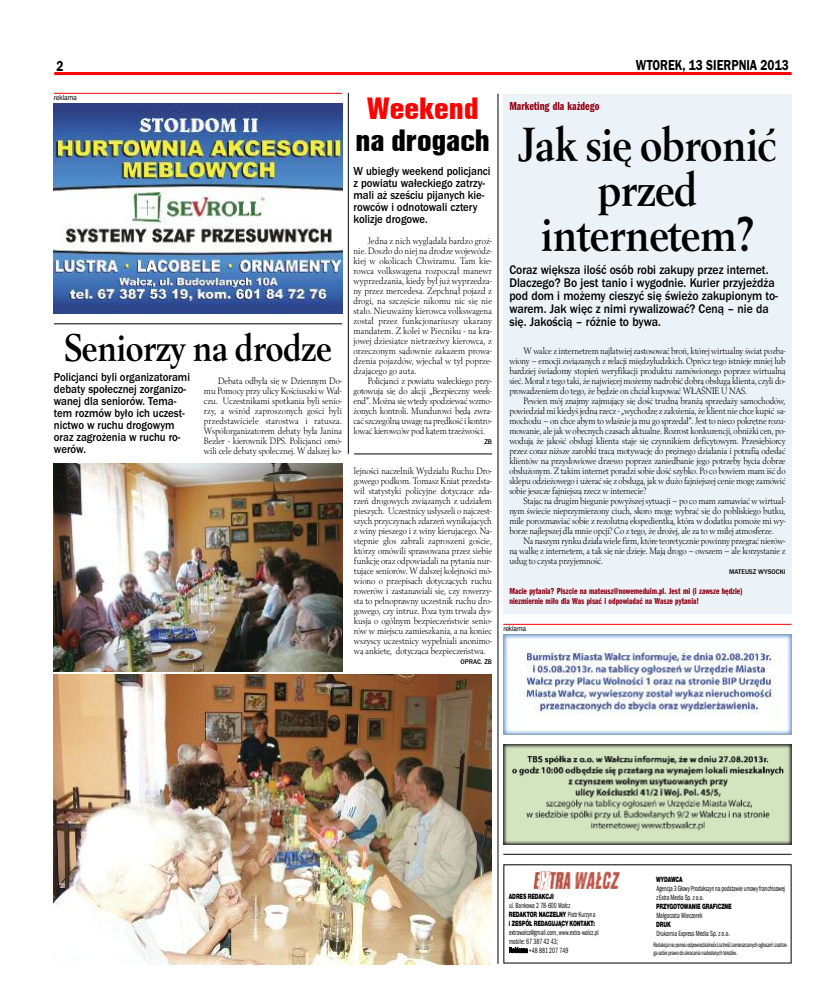
<style>
.page{position:relative;width:820px;height:993px;background:#fff}
.page>*{position:absolute;margin:0;border:0;box-sizing:border-box;transform-origin:0 0}
.t1{font:700 50px/45px "Berling TCE";letter-spacing:-.015em;color:#000;text-align:center;scale:.9 1}
.t2{font:700 40px "Berling TCE";letter-spacing:-.015em;color:#000;scale:.9 1}
.t3{font:32px "Nimbus San TCE Bla Con";color:#000}
.t4{font:32px "Nimbus San TCE Bla Con";color:#f00}
.t5{font:15px "Franklin Got URWTCE Dem";color:#000;scale:.8 1}
.t6{font:500 13px/13px "Franklin Got URWTCE";color:#000;scale:.9 1}
.t7{font:500 12px/12px "Franklin Got URWTCE";color:#000;scale:.9 1}
.t8{font:12px "Franklin Got URWTCE Dem Com";color:#920013}
.t9{font:9.6px/10px "Berling TCE";letter-spacing:-.015em;color:#000;text-align:justify;scale:.9 1}
.t10{font:9px/10px "Franklin Got URWTCE Dem Com";color:#920013}
.t11{font:7.8px/8.9px "Franklin Got URWTCE Boo Con";color:#000;scale:.75 1}
.t12{font:900 7.8px/8.9px "Nimbus San TCE";letter-spacing:-.025em;color:#000;scale:.67 1}
.t13{font:500 7px "Franklin Got URWTCE";color:#000;scale:.95 1}
.t14{font:7px "Nimbus San LCE";letter-spacing:-.015em;color:#000;scale:.95 1}
.t15{font:6.7px/7.8px "Franklin Got URWTCE Boo Con";letter-spacing:-.03em;color:#000;scale:.74 1}
.s1{font-family:"Franklin Got URWTCE Boo Con";font-weight:400}
</style>
<div class="page">
<hr style="left:54px;top:72px;width:737px;height:3px;background:#f00">
<div style="left:503px;top:94px;width:288px;height:520px;background:#ebf3f8"></div>
<img style="left:533px;top:871px;width:88px;height:19px">
<hr style="left:54px;top:323px;width:288px;height:1px;background:#000">
<hr style="left:54px;top:93px;width:288px;height:1px;background:#f00">
<hr style="left:497px;top:94px;width:1px;height:869px;background:#000">
<img style="left:54px;top:104px;width:288px;height:209px">
<img style="left:503px;top:744px;width:288px;height:100px">
<img style="left:503px;top:634px;width:288px;height:100px">
<hr style="left:503px;top:853px;width:288px;height:1px;background:#000">
<hr style="left:503px;top:624px;width:288px;height:1px;background:#f00">
<img style="left:54px;top:674px;width:438px;height:290px">
<img style="left:54px;top:463px;width:288px;height:208px">
<hr style="left:347px;top:93px;width:1px;height:361px;background:#000">
<hr style="left:354px;top:453px;width:138px;height:1px;background:#000">
<h3 class="t5" style="left:56px;top:57px;width:10px">2</h3>
<h3 class="t5" style="left:635px;top:56px;width:192px">WTOREK, 13 SIERPNIA 2013</h3>
<p class="t8" style="left:509px;top:98px;width:91px">Marketing dla każdego</p>
<h1 class="t1" style="left:518px;top:121px;width:288px">Jak się obronić przed internetem?</h1>
<h3 class="t6" style="left:509px;top:263px;width:300px">Coraz większa ilość osób robi zakupy przez internet.<br>Dlaczego? Bo jest tanio i wygodnie. Kurier przyjeżdża pod dom i możemy cieszyć się świeżo zakupionym to&shy;warem. Jak więc z nimi rywalizować? Ceną – nie da się. Jakością – różnie to bywa.</h3>
<p class="t9" style="left:509px;top:345px;width:308px;text-indent:14px">W walce z internetrem najłatwiej zastosować broń, której wirtualny świat pozba&shy;wiony – emocji związanych z relacji międzyludzkich. Oprócz tego istnieje mniej lub bardziej świadomy stopień weryfikacji produktu zamówionego poprzez wirtualną sieć. Morał z tego taki, że najwięcej możemy nadrobić dobrą obsługą klienta, czyli do&shy;prowadzeniem do tego, że będzie on chciał kupować WŁAŚNIE U NAS.</p>
<p class="t9" style="left:509px;top:395px;width:308px;text-indent:14px">Pewien mój znajmy zajmujący się dość trudną branżą sprzedaży samochodów, powiedział mi kiedyś jedną rzecz - „wychodzę z założenia, że klient nie chce kupić sa&shy;mochodu – on chce abym to właśnie ja mu go sprzedał”. Jest to nieco pokrętne rozu&shy;mowanie, ale jak w obecnych czasach aktualne. Rozrost konkurencji, obniżki cen, po&shy;wodują że jakość obsługi klienta staje się czynnikiem deficytowym. Przesiębiorcy przez coraz niższe zarobki tracą motywację do prężnego działania i potrafią odesłać klientów na przysłowiowe drzewo poprzez zaniedbanie jego potrzeby bycia dobrze obsłużonym. Z takim internet poradzi sobie dość szybko. Po co bowiem mam iść do sklepu odzieżowego i użerać się z obsługą, jak w dużo fajniejszej cenie mogę zamówić sobie jeszcze fajniejszą rzecz w internecie?</p>
<p class="t9" style="left:509px;top:495px;width:308px;text-indent:14px">Stając na drugim biegunie powyższej sytuacji – po co mam zamawiać w wirtual&shy;nym świecie nieprzymierzony ciuch, skoro mogę wybrać się do pobliskiego butku, mile porozmawiać sobie z rezolutną ekspedientką, która w dodatku pomoże mi wy&shy;borze najlepszej dla mnie opcji? Co z tego, że drożej, ale za to w miłej atmosferze.</p>
<p class="t9" style="left:509px;top:535px;width:308px;text-indent:14px">Na naszym rynku działa wiele firm, które teoretycznie powinny przegrać nierów&shy;ną walkę z internetem, a tak się nie dzieje. Mają drogo – owszem – ale korzystanie z usług to czysta przyjemność.</p>
<p class="t13" style="left:729px;top:567px;width:61px">MATEUSZ WYSOCKI</p>
<p class="t10" style="left:509px;top:585px;width:235px">Macie pytania? Piszcie na mateusz@nowemeduim.pl. Jest mi (i zawsze będzie) niezmiernie miło dla Was pisać i odpowiadać na Wasze pytania!</p>
<p class="t14" style="left:54px;top:93px;width:26px">reklama</p>
<h3 class="t4" style="left:367px;top:88px;width:113px">Weekend</h3>
<h3 class="t3" style="left:355px;top:120px;width:136px">na drogach</h3>
<p class="t7" style="left:353px;top:164px;width:154px">W ubiegły weekend policjanci z powiatu wałeckiego zatrzy&shy;mali aż sześciu pijanych kie&shy;rowców i odnotowali cztery kolizje drogowe.</p>
<p class="t9" style="left:353px;top:235px;width:155px;text-indent:14px">Jedna z nich wyglądała bardzo groź&shy;nie. Doszło do niej na drodze wojewódz&shy;kiej w okolicach Chwiramu. Tam kie&shy;rowca volkswagena rozpoczął manewr wyprzedzania, kiedy był już wyprzedza&shy;ny przez mercedesa. Zepchnął pojazd z drogi, na szczęście nikomu nic się nie stało. Nieuważny kierowca volkswagena został przez funkcjonariuszy ukarany mandatem. Z kolei w Piecniku - na kra&shy;jowej dziesiątce nietrzeźwy kierowca, z orzeczonym sądownie zakazem prowa&shy;dzenia pojazdów, wjechał w tył poprze&shy;dzającego go auta.</p>
<p class="t9" style="left:353px;top:375px;width:155px;text-indent:14px">Policjanci z powiatu wałeckiego przy&shy;gotowują się do akcji „Bezpieczny week&shy;end”. Można się wtedy spodziewać wzmo&shy;żonych kontroli. Mundurowi będą zwra&shy;cać szczególną uwagę na prędkość i kontro&shy;lować kierowców pod kątem trzeźwości.</p>
<p class="t13" style="left:484px;top:437px;width:9px">ZB</p>
<h2 class="t2" style="left:64px;top:323px;width:298px">Seniorzy na drodze</h2>
<p class="t7" style="left:54px;top:371px;width:153px">Policjanci byli organizatorami debaty społecznej zorganizo&shy;wanej dla seniorów. Tema&shy;tem rozmów było ich uczest&shy;nictwo w ruchu drogowym oraz zagrożenia w ruchu ro&shy;werów.</p>
<p class="t9" style="left:204px;top:375px;width:155px;text-indent:14px">Debata odbyła się w Dziennym Do&shy;mu Pomocy przy ulicy Kościuszki w Wał&shy;czu. Uczestnikami spotkania byli senio&shy;rzy, a wśród zaproszonych gości byli przedstawiciele starostwa i ratusza.<br>Współorganizatorem debaty była Janina Bezler - kierownik DPS. Policjanci omó&shy;wili cele debaty społecznej. W dalszej ko-</p>
<p class="t9" style="left:354px;top:465px;width:155px">lejności naczelnik Wydziału Ruchu Dro&shy;gowego podkom. Tomasz Kniat przedsta&shy;wił statystyki policyjne dotyczące zda&shy;rzeń drogowych związanych z udziałem pieszych. Uczestnicy usłyszeli o najczęst&shy;szych przyczynach zdarzeń wynikających z winy pieszego i z winy kierującego. Na&shy;stępnie głos zabrali zaproszeni goście, którzy omówili sprawowana przez siebie funkcję oraz odpowiadali na pytania nur&shy;tujące seniorów. W dalszej kolejności mó&shy;wiono o przepisach dotyczących ruchu rowerów i zastanawiali się, czy rowerzy&shy;sta to pełnoprawny uczestnik ruchu dro&shy;gowego, czy intruz. Poza tym trwała dys&shy;kusja o ogólnym bezpieczeństwie senio&shy;rów w miejscu zamieszkania, a na koniec wszyscy uczestnicy wypełniali anonimo&shy;wą ankietę, dotycząca bezpieczeństwa.</p>
<p class="t13" style="left:460px;top:657px;width:34px">OPRAC. ZB</p>
<p class="t14" style="left:503px;top:624px;width:26px">reklama</p>
<p class="t12" style="left:508px;top:891px;width:69px">ADRES REDAKCJI</p>
<p class="t11" style="left:509px;top:900px;width:83px">ul. Bankowa 2 78-600 Wałcz</p>
<p class="t12" style="left:508px;top:909px;width:130px">REDAKTOR NACZELNY <span class="s1">Piotr Kurzyna<br></span>I ZESPÓŁ REDAGUJĄCY KONTAKT:</p>
<p class="t11" style="left:509px;top:927px;width:121px">extrawalcz@gmail.com, www.extra-walcz.pl mobile: 67 387 42 43;<br>Reklama +48 881 207 749</p>
<p class="t12" style="left:656px;top:874px;width:41px">WYDAWCA</p>
<p class="t11" style="left:656px;top:883px;width:173px">Agencja 3 Głowy Prodakszyn na podstawie umowy franchisowej z Extra Media Sp. z o.o.</p>
<p class="t12" style="left:656px;top:901px;width:114px">PRZYGOTOWANIE GRAFICZNE</p>
<p class="t11" style="left:656px;top:910px;width:63px">Małgorzata Wieczorek</p>
<p class="t12" style="left:656px;top:919px;width:24px">DRUK</p>
<p class="t11" style="left:656px;top:928px;width:99px">Drukarnia Express Media Sp. z o.o.</p>
<p class="t15" style="left:653px;top:940px;width:183px">Redakcjanieponosiodpowiedzialnościzatreść zamieszczanychogłoszeńizastrze&shy;ga sobie prawo do skracania nadesłanych tekstów.</p>
</div>
